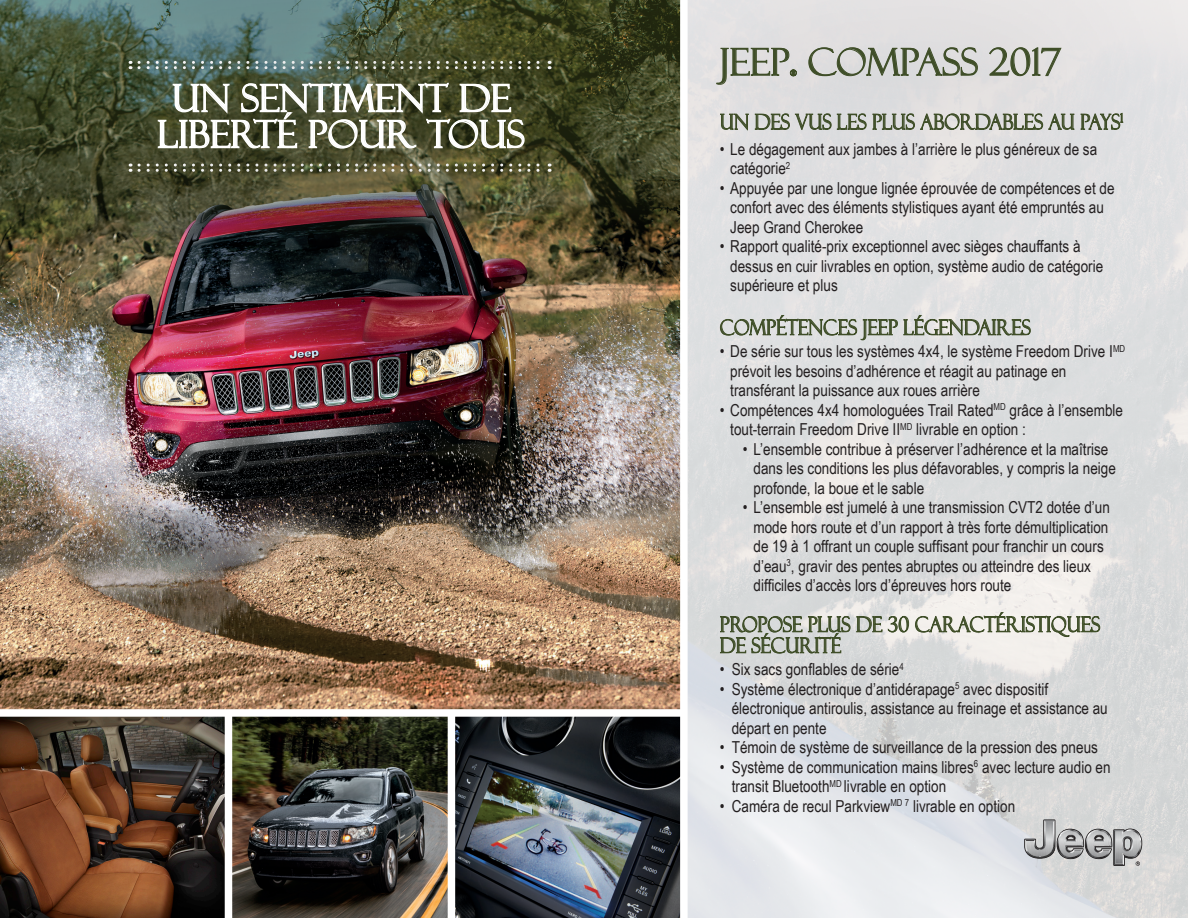
<style>
.page{position:relative;width:1188px;height:918px;background:#fff}
.page>*{position:absolute;margin:0;border:0;box-sizing:border-box;transform-origin:0 0}
.t1{font:37.5px/36px "Felix Titling";color:#fff;text-align:center}
.t2{font:37.5px "Felix Titling";color:#3f4e28}
.t3{font:21px/21px "Felix Titling";color:#3f4e28;scale:.9 1}
.t4{font:16.5px/19.5px "Arial Narrow";color:#231f20}
</style>
<div class="page">
<img style="left:0;top:239px;width:680px;height:470px">
<svg style="left:0;top:0;width:680px;height:239px;background:#414a2f"></svg>
<img style="left:688px;top:0;width:500px;height:918px">
<img style="left:46px;top:0;width:610px;height:296px">
<svg style="left:157px;top:77px;width:369px;height:72px;background:#6e725b"></svg>
<svg style="left:609px;top:0;width:573px;height:221px;background:#c8c8c5"></svg>
<svg style="left:716px;top:48px;width:81px;height:37px;background:#c3c5bf"></svg>
<svg style="left:808px;top:44px;width:170px;height:40px;background:#c5c6c2"></svg>
<svg style="left:989px;top:47px;width:73px;height:29px;background:#c0c1ba"></svg>
<svg style="left:720px;top:113px;width:29px;height:19px"></svg>
<svg style="left:755px;top:110px;width:369px;height:20px;background:#b2b6ac"></svg>
<svg style="left:720px;top:315px;width:311px;height:31px;background:#c0c3bd"></svg>
<svg style="left:915px;top:612px;width:186px;height:25px;background:#c7c8bd"></svg>
<svg style="left:720px;top:612px;width:189px;height:42px;background:#b8bcb3"></svg>
<img style="left:0;top:717px;width:225px;height:201px">
<img style="left:232px;top:717px;width:216px;height:201px">
<img style="left:455px;top:717px;width:225px;height:201px">
<div style="left:680px;top:0;width:8px;height:918px;background:#fff"></div>
<svg style="left:1024px;top:819px;width:118px;height:47px;background:#b2b2b3"></svg>
<p class="t1" style="left:158px;top:81px;width:368px">UN SENTIMENT DE<br>LIBERTÉ POUR TOUS</p>
<p class="t2" style="left:720px;top:40px;width:72px">JEEP</p>
<p class="t2" style="left:808px;top:40px;width:255px">COMPASS 2017</p>
<p class="t3" style="left:720px;top:112px;width:450px">UN DES VUS LES PLUS ABORDABLES AU PAYS<sup>1</sup></p>
<p class="t4" style="left:730px;top:139px;width:369px;text-indent:-10px">• Le dégagement aux jambes à l’arrière le plus généreux de sa catégorie<sup>2</sup></p>
<p class="t4" style="left:730px;top:178px;width:386px;text-indent:-10px">• Appuyée par une longue lignée éprouvée de compétences et de confort avec des éléments stylistiques ayant été empruntés au<br>Jeep Grand Cherokee</p>
<p class="t4" style="left:730px;top:236px;width:375px;text-indent:-10px">• Rapport qualité-prix exceptionnel avec sièges chauffants à dessus en cuir livrables en option, système audio de catégorie supérieure et plus</p>
<p class="t3" style="left:720px;top:317px;width:347px">COMPÉTENCES JEEP LÉGENDAIRES</p>
<p class="t4" style="left:730px;top:341px;width:397px;text-indent:-10px">• De série sur tous les systèmes 4x4, le système Freedom Drive I<sup>MD </sup>prévoit les besoins d’adhérence et réagit au patinage en transférant la puissance aux roues arrière</p>
<p class="t4" style="left:730px;top:400px;width:394px;text-indent:-10px">• Compétences 4x4 homologuées Trail Rated<sup>MD</sup> grâce à l’ensemble tout-terrain Freedom Drive II<sup>MD</sup> livrable en option :</p>
<p class="t4" style="left:753px;top:439px;width:364px;text-indent:-10px">• L’ensemble contribue à préserver l’adhérence et la maîtrise dans les conditions les plus défavorables, y compris la neige profonde, la boue et le sable</p>
<p class="t4" style="left:753px;top:497px;width:358px;text-indent:-10px">• L’ensemble est jumelé à une transmission CVT2 dotée d’un mode hors route et d’un rapport à très forte démultiplication de 19 à 1 offrant un couple suffisant pour franchir un cours d’eau<sup>3</sup>, gravir des pentes abruptes ou atteindre des lieux difficiles d’accès lors d’épreuves hors route</p>
<p class="t3" style="left:720px;top:614px;width:424px">PROPOSE PLUS DE 30 CARACTÉRISTIQUES<br>DE SÉCURITÉ</p>
<p class="t4" style="left:720px;top:659px;width:186px">• Six sacs gonflables de série<sup>4</sup></p>
<p class="t4" style="left:732px;top:679px;width:378px;text-indent:-12px">• Système électronique d’antidérapage<sup>5</sup> avec dispositif électronique antiroulis, assistance au freinage et assistance au départ en pente</p>
<p class="t4" style="left:720px;top:737px;width:380px">• Témoin de système de surveillance de la pression des pneus</p>
<p class="t4" style="left:732px;top:757px;width:380px;text-indent:-12px">• Système de communication mains libres<sup>6</sup> avec lecture audio en transit Bluetooth<sup>MD</sup> livrable en option</p>
<p class="t4" style="left:720px;top:796px;width:297px">• Caméra de recul Parkview<sup>MD</sup> <sup>7</sup> livrable en option</p>
</div>
